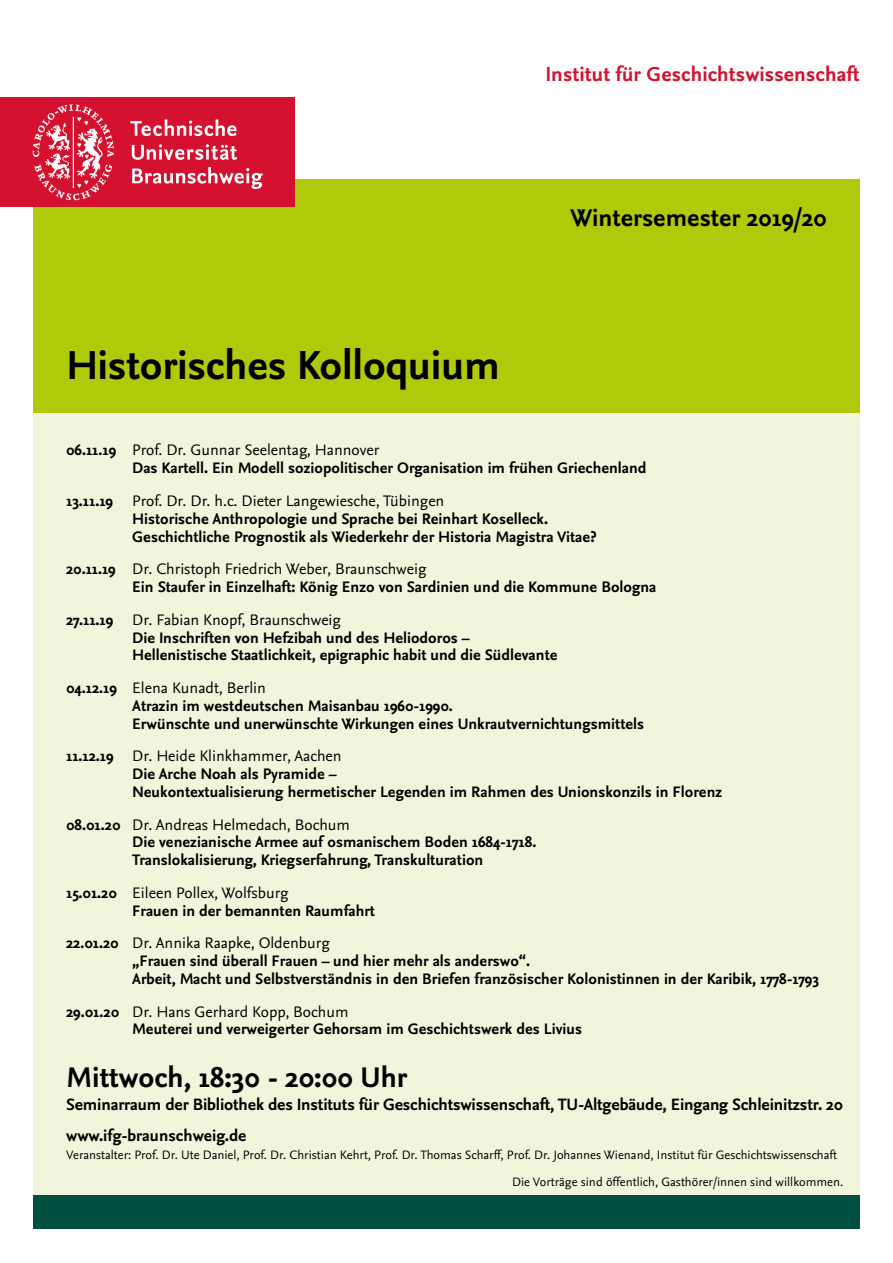
<style>
.page{position:relative;width:893px;height:1263px;background:#fff}
.page>*{position:absolute;margin:0;border:0;box-sizing:border-box;transform-origin:0 0}
.t1{font:700 42.45px "Nexus Sans Pro";letter-spacing:-.005em;color:#000}
.t2{font:700 29.7px "Nexus Sans Pro";color:#000}
.t3{font:700 25.5px "Nexus Sans Pro";color:#000}
.t4{font:700 21.15px "Nexus Sans Pro";letter-spacing:.005em;color:#d51130}
.t5{font:700 17.25px "Nexus Sans Pro";letter-spacing:-.01em;color:#000}
.t6{font:700 16.95px "Nexus Sans Pro";color:#000}
.t7{font:700 15.9px/17.9px "Nexus Sans Pro";color:#000}
.t8{font:12.75px/27.6px "Nexus Sans Pro";color:#000}
.s1{font-weight:400}
</style>
<div class="page">
<div style="left:33px;top:413px;width:827px;height:783px;background:#f1f5db"></div>
<div style="left:33px;top:180px;width:827px;height:233px;background:#afca0b"></div>
<div style="left:33px;top:1196px;width:827px;height:33px;background:#005042"></div>
<div style="left:0;top:98px;width:295px;height:109px;background:#d51130"></div>
<svg style="left:33px;top:104px;width:81px;height:96px"></svg>
<svg style="left:130px;top:120px;width:106px;height:16px"></svg>
<svg style="left:132px;top:144px;width:105px;height:16px"></svg>
<svg style="left:132px;top:167px;width:131px;height:22px"></svg>
<h3 class="t4" style="left:546px;top:58px;width:316px">Institut für Geschichtswissenschaft</h3>
<h1 class="t1" style="left:66px;top:333px;width:435px">Historisches Kolloquium</h1>
<h3 class="t3" style="left:570px;top:198px;width:258px">Wintersemester 2019/20</h3>
<p class="t7" style="left:132px;top:440px;width:516px;text-indent:-66px">06.11.19 <span class="s1">Prof. Dr. Gunnar Seelentag, Hannover<br></span>Das Kartell. Ein Modell soziopolitischer Organisation im frühen Griechenland</p>
<p class="t7" style="left:132px;top:491px;width:466px;text-indent:-66px">13.11.19 <span class="s1">Prof. Dr. Dr. h.c. Dieter Langewiesche, Tübingen<br></span>Historische Anthropologie und Sprache bei Reinhart Koselleck.<br>Geschichtliche Prognostik als Wiederkehr der Historia Magistra Vitae?</p>
<p class="t7" style="left:132px;top:559px;width:526px;text-indent:-66px">20.11.19 <span class="s1">Dr. Christoph Friedrich Weber, Braunschweig<br></span>Ein Staufer in Einzelhaft: König Enzo von Sardinien und die Kommune Bologna</p>
<p class="t7" style="left:132px;top:610px;width:427px;text-indent:-66px">27.11.19 <span class="s1">Dr. Fabian Knopf, Braunschweig<br></span>Die Inschriften von Hefzibah und des Heliodoros –<br>Hellenistische Staatlichkeit, epigraphic habit und die Südlevante</p>
<p class="t7" style="left:132px;top:678px;width:513px;text-indent:-66px">04.12.19 <span class="s1">Elena Kunadt, Berlin<br></span>Atrazin im westdeutschen Maisanbau 1960-1990.<br>Erwünschte und unerwünschte Wirkungen eines Unkrautvernichtungsmittels</p>
<p class="t7" style="left:132px;top:746px;width:591px;text-indent:-66px">11.12.19 <span class="s1">Dr. Heide Klinkhammer, Aachen<br></span>Die Arche Noah als Pyramide –<br>Neukontextualisierung hermetischer Legenden im Rahmen des Unionskonzils in Florenz</p>
<p class="t7" style="left:132px;top:815px;width:406px;text-indent:-66px">08.01.20 <span class="s1">Dr. Andreas Helmedach, Bochum<br></span>Die venezianische Armee auf osmanischem Boden 1684-1718.<br>Translokalisierung, Kriegserfahrung, Transkulturation</p>
<p class="t7" style="left:132px;top:883px;width:244px;text-indent:-66px">15.01.20 <span class="s1">Eileen Pollex, Wolfsburg<br></span>Frauen in der bemannten Raumfahrt</p>
<p class="t7" style="left:132px;top:933px;width:688px;text-indent:-66px">22.01.20 <span class="s1">Dr. Annika Raapke, Oldenburg<br></span>„Frauen sind überall Frauen – und hier mehr als anderswo“.<br>Arbeit, Macht und Selbstverständnis in den Briefen französischer Kolonistinnen in der Karibik, 1778-1793</p>
<p class="t7" style="left:132px;top:1002px;width:451px;text-indent:-66px">29.01.20 <span class="s1">Dr. Hans Gerhard Kopp, Bochum<br></span>Meuterei und verweigerter Gehorsam im Geschichtswerk des Livius</p>
<h2 class="t2" style="left:66px;top:1054px;width:343px">Mittwoch, 18:30 - 20:00 Uhr</h2>
<p class="t5" style="left:66px;top:1091px;width:778px">Seminarraum der Bibliothek des Instituts für Geschichtswissenschaft, TU-Altgebäude, Eingang Schleinitzstr. 20</p>
<p class="t6" style="left:66px;top:1122px;width:182px">www.ifg-braunschweig.de</p>
<p class="t8" style="left:512px;top:1140px;width:333px;text-indent:-446px">Veranstalter: Prof. Dr. Ute Daniel, Prof. Dr. Christian Kehrt, Prof. Dr. Thomas Scharff, Prof. Dr. Johannes Wienand, Institut für Geschichtswissenschaft<br>Die Vorträge sind öffentlich, Gasthörer/innen sind willkommen.</p>
</div>
